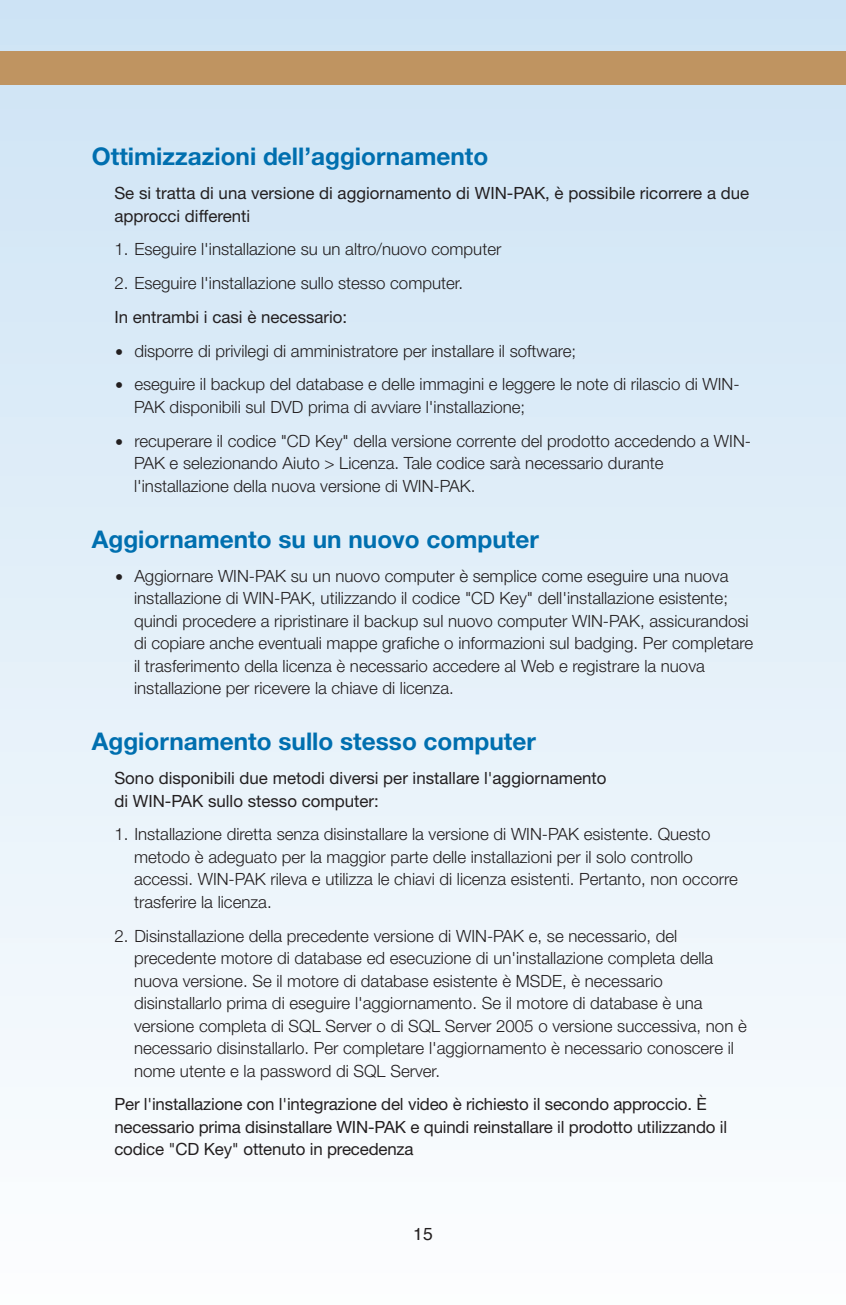
<style>
.page{position:relative;width:846px;height:1305px;background:#fff}
.page>*{position:absolute;margin:0;border:0;box-sizing:border-box;transform-origin:0 0}
.t1{font:700 24.5px "Helvetica Neue";color:#006faf}
.t2{font:17.5px "Helvetica";color:#231f20}
.t3{font:300 17px/22.5px "Helvetica Neue";color:#231f20}
.t4{font:17px/22.5px "Helvetica Neue";letter-spacing:-.01em;color:#231f20}
.s1{font-family:"Lucida Grande";font-weight:400}
</style>
<div class="page">
<div style="left:0;top:0;width:846px;height:1305px;background:linear-gradient(to bottom,#cde3f4,#fdfeff)"></div>
<div style="left:0;top:51px;width:846px;height:33px;background:#bf9461"></div>
<h1 class="t1" style="left:92px;top:148px;width:398px">Ottimizzazioni dell’aggiornamento</h1>
<p class="t4" style="left:114px;top:184px;width:636px">Se si tratta di una versione di aggiornamento di WIN-PAK, è possibile ricorrere a due approcci differenti</p>
<p class="t3" style="left:114px;top:240px;width:389px">1. Eseguire l'installazione su un altro/nuovo computer</p>
<p class="t3" style="left:114px;top:273px;width:350px">2. Eseguire l'installazione sullo stesso computer.</p>
<p class="t4" style="left:114px;top:307px;width:234px">In entrambi i casi è necessario:</p>
<p class="t3" style="left:114px;top:341px;width:463px"><span class="s1">•</span> disporre di privilegi di amministratore per installare il software;</p>
<p class="t3" style="left:134px;top:375px;width:607px;text-indent:-20px"><span class="s1">•</span> eseguire il backup del database e delle immagini e leggere le note di rilascio di WIN-<br>PAK disponibili sul DVD prima di avviare l'installazione;</p>
<p class="t3" style="left:134px;top:431px;width:619px;text-indent:-20px"><span class="s1">•</span> recuperare il codice "CD Key" della versione corrente del prodotto accedendo a WIN-<br>PAK e selezionando Aiuto &gt; Licenza. Tale codice sarà necessario durante l'installazione della nuova versione di WIN-PAK.</p>
<h1 class="t1" style="left:92px;top:530px;width:448px">Aggiornamento su un nuovo computer</h1>
<p class="t3" style="left:134px;top:566px;width:621px;text-indent:-20px"><span class="s1">•</span> Aggiornare WIN-PAK su un nuovo computer è semplice come eseguire una nuova installazione di WIN-PAK, utilizzando il codice "CD Key" dell'installazione esistente; quindi procedere a ripristinare il backup sul nuovo computer WIN-PAK, assicurandosi di copiare anche eventuali mappe grafiche o informazioni sul badging. Per completare il trasferimento della licenza è necessario accedere al Web e registrare la nuova installazione per ricevere la chiave di licenza.</p>
<h1 class="t1" style="left:92px;top:733px;width:446px">Aggiornamento sullo stesso computer</h1>
<p class="t4" style="left:114px;top:769px;width:494px">Sono disponibili due metodi diversi per installare l'aggiornamento di WIN-PAK sullo stesso computer:</p>
<p class="t3" style="left:134px;top:825px;width:605px;text-indent:-20px">1. Installazione diretta senza disinstallare la versione di WIN-PAK esistente. Questo metodo è adeguato per la maggior parte delle installazioni per il solo controllo accessi. WIN-PAK rileva e utilizza le chiavi di licenza esistenti. Pertanto, non occorre trasferire la licenza.</p>
<p class="t3" style="left:134px;top:926px;width:614px;text-indent:-20px">2. Disinstallazione della precedente versione di WIN-PAK e, se necessario, del precedente motore di database ed esecuzione di un'installazione completa della nuova versione. Se il motore di database esistente è MSDE, è necessario disinstallarlo prima di eseguire l'aggiornamento. Se il motore di database è una versione completa di SQL Server o di SQL Server 2005 o versione successiva, non è necessario disinstallarlo. Per completare l'aggiornamento è necessario conoscere il nome utente e la password di SQL Server.</p>
<p class="t4" style="left:114px;top:1095px;width:614px">Per l'installazione con l'integrazione del video è richiesto il secondo approccio. È necessario prima disinstallare WIN-PAK e quindi reinstallare il prodotto utilizzando il codice "CD Key" ottenuto in precedenza</p>
<p class="t2" style="left:413px;top:1227px;width:21px">15</p>
</div>
